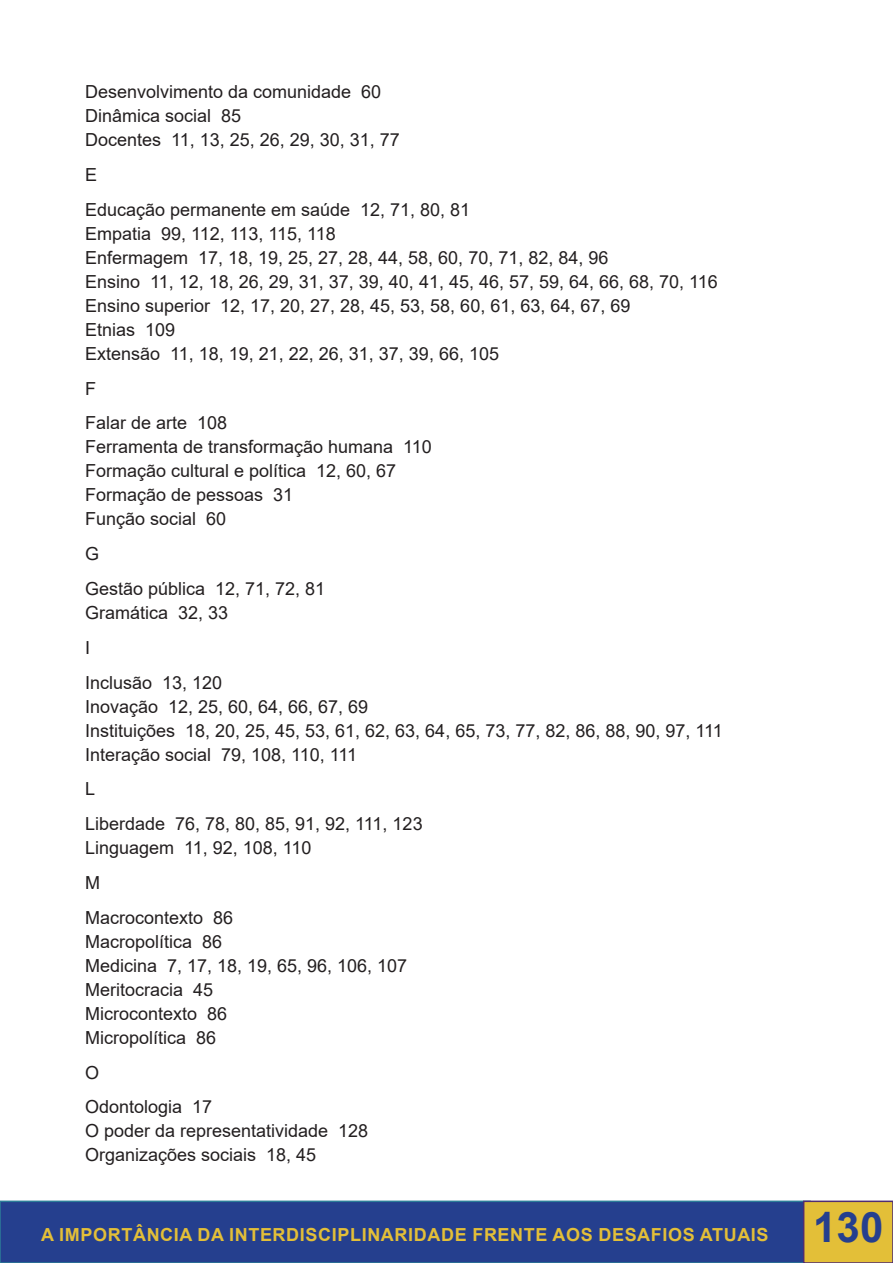
<style>
.page{position:relative;width:893px;height:1263px;background:#fff}
.page>*{position:absolute;margin:0;border:0;box-sizing:border-box;transform-origin:0 0}
.t1{font:700 42px "Arial";color:#253f8e}
.t2{font:18px "Arial";color:#231f20}
.t3{font:700 18px "Arial";letter-spacing:.035em;color:#e3bf38}
</style>
<div class="page">
<div style="left:0;top:1200px;width:811px;height:63px;background:#253f8e;border:2px solid #2c7d98"></div>
<div style="left:803px;top:1200px;width:90px;height:63px;background:#e3bf38;border:2px solid #502d71"></div>
<p class="t2" style="left:85px;top:79px;width:298px">Desenvolvimento da comunidade 60</p>
<p class="t2" style="left:85px;top:103px;width:158px">Dinâmica social 85</p>
<p class="t2" style="left:85px;top:127px;width:316px">Docentes 11, 13, 25, 26, 29, 30, 31, 77</p>
<p class="t2" style="left:85px;top:162px;width:14px">E</p>
<p class="t2" style="left:85px;top:197px;width:387px">Educação permanente em saúde 12, 71, 80, 81</p>
<p class="t2" style="left:85px;top:221px;width:252px">Empatia 99, 112, 113, 115, 118</p>
<p class="t2" style="left:85px;top:245px;width:525px">Enfermagem 17, 18, 19, 25, 27, 28, 44, 58, 60, 70, 71, 82, 84, 96</p>
<p class="t2" style="left:85px;top:269px;width:634px">Ensino 11, 12, 18, 26, 29, 31, 37, 39, 40, 41, 45, 46, 57, 59, 64, 66, 68, 70, 116</p>
<p class="t2" style="left:85px;top:293px;width:547px">Ensino superior 12, 17, 20, 27, 28, 45, 53, 58, 60, 61, 63, 64, 67, 69</p>
<p class="t2" style="left:85px;top:317px;width:92px">Etnias 109</p>
<p class="t2" style="left:85px;top:341px;width:415px">Extensão 11, 18, 19, 21, 22, 26, 31, 37, 39, 66, 105</p>
<p class="t2" style="left:85px;top:376px;width:12px">F</p>
<p class="t2" style="left:85px;top:411px;width:144px">Falar de arte 108</p>
<p class="t2" style="left:85px;top:435px;width:348px">Ferramenta de transformação humana 110</p>
<p class="t2" style="left:85px;top:459px;width:313px">Formação cultural e política 12, 60, 67</p>
<p class="t2" style="left:85px;top:483px;width:210px">Formação de pessoas 31</p>
<p class="t2" style="left:85px;top:507px;width:143px">Função social 60</p>
<p class="t2" style="left:85px;top:541px;width:16px">G</p>
<p class="t2" style="left:85px;top:576px;width:242px">Gestão pública 12, 71, 72, 81</p>
<p class="t2" style="left:85px;top:600px;width:145px">Gramática 32, 33</p>
<p class="t2" style="left:85px;top:635px;width:7px">I</p>
<p class="t2" style="left:85px;top:670px;width:139px">Inclusão 13, 120</p>
<p class="t2" style="left:85px;top:694px;width:285px">Inovação 12, 25, 60, 64, 66, 67, 69</p>
<p class="t2" style="left:85px;top:718px;width:639px">Instituições 18, 20, 25, 45, 53, 61, 62, 63, 64, 65, 73, 77, 82, 86, 88, 90, 97, 111</p>
<p class="t2" style="left:85px;top:742px;width:274px">Interação social 79, 108, 110, 111</p>
<p class="t2" style="left:85px;top:777px;width:12px">L</p>
<p class="t2" style="left:85px;top:811px;width:339px">Liberdade 76, 78, 80, 85, 91, 92, 111, 123</p>
<p class="t2" style="left:85px;top:835px;width:228px">Linguagem 11, 92, 108, 110</p>
<p class="t2" style="left:85px;top:870px;width:16px">M</p>
<p class="t2" style="left:85px;top:905px;width:150px">Macrocontexto 86</p>
<p class="t2" style="left:85px;top:929px;width:139px">Macropolítica 86</p>
<p class="t2" style="left:85px;top:953px;width:324px">Medicina 7, 17, 18, 19, 65, 96, 106, 107</p>
<p class="t2" style="left:85px;top:977px;width:130px">Meritocracia 45</p>
<p class="t2" style="left:85px;top:1001px;width:144px">Microcontexto 86</p>
<p class="t2" style="left:85px;top:1025px;width:133px">Micropolítica 86</p>
<p class="t2" style="left:85px;top:1060px;width:16px">O</p>
<p class="t2" style="left:85px;top:1095px;width:129px">Odontologia 17</p>
<p class="t2" style="left:85px;top:1119px;width:285px">O poder da representatividade 128</p>
<p class="t2" style="left:85px;top:1143px;width:233px">Organizações sociais 18, 45</p>
<p class="t3" style="left:41px;top:1222px;width:729px">A IMPORTÂNCIA DA INTERDISCIPLINARIDADE FRENTE AOS DESAFIOS ATUAIS</p>
<h1 class="t1" style="left:813px;top:1198px;width:72px">130</h1>
</div>
